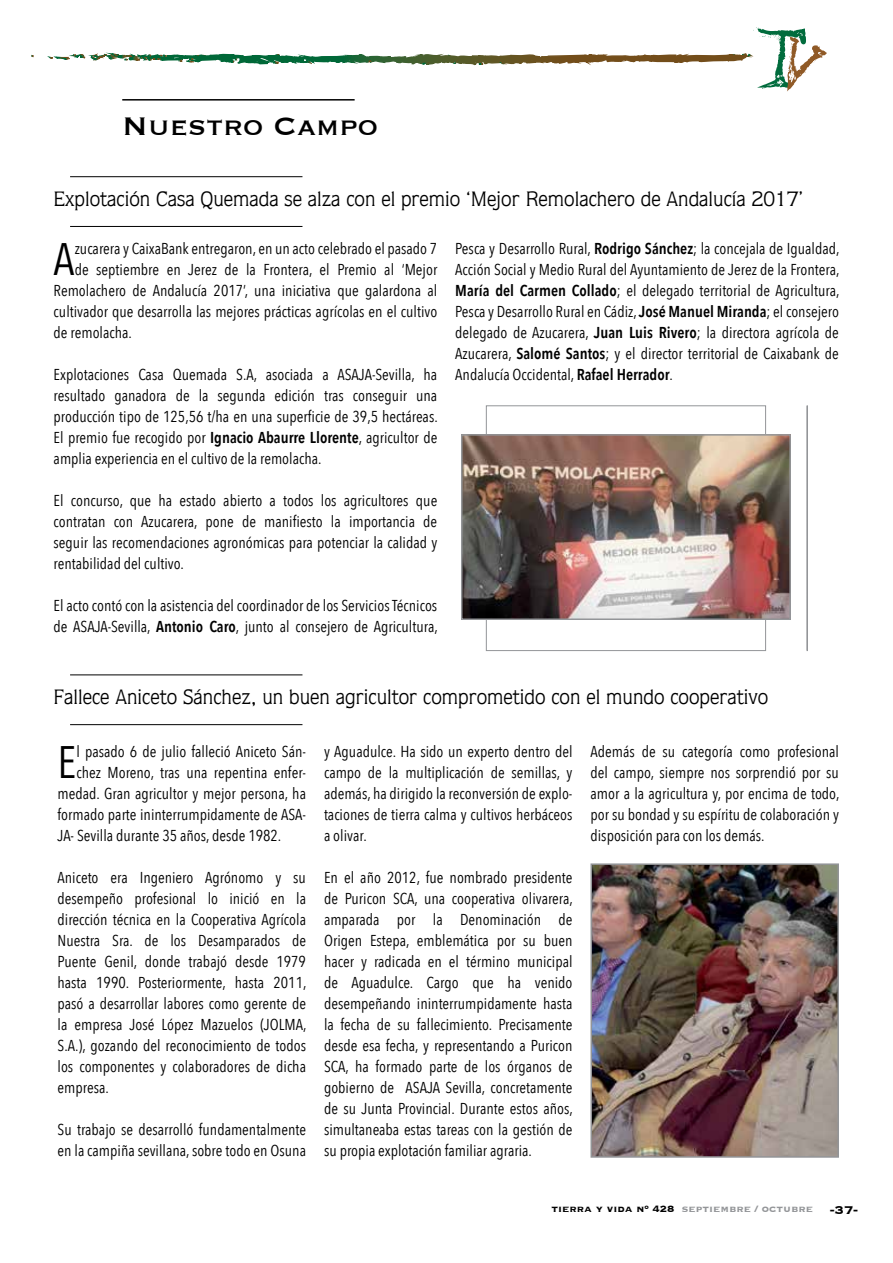
<style>
.page{position:relative;width:893px;height:1263px;background:#fff}
.page>*{position:absolute;margin:0;border:0;box-sizing:border-box;transform-origin:0 0}
.t1{font:45.45px "Avenir Next Condensed";color:#000}
.t2{font:33px "Copperplate";color:#000}
.t3{font:21px "Quorum Std";color:#000}
.t4{font:15.75px/21px "Avenir Next Condensed";color:#000;text-align:justify}
.t5{font:700 12px "Copperplate";color:#939598}
.s1{font-weight:600}
.s2{color:#000}
.s3{font-size:15px;color:#000}
</style>
<div class="page">
<hr style="left:122px;top:99px;width:233px;height:2px;background:#000">
<svg style="left:47px;top:27px;width:780px;height:65px"></svg>
<img style="left:464px;top:437px;width:324px;height:180px">
<div style="left:461px;top:434px;width:330px;height:186px;border:2px solid #939598"></div>
<hr style="left:70px;top:176px;width:232px;height:1px;background:#000">
<hr style="left:70px;top:675px;width:232px;height:1px;background:#000">
<hr style="left:70px;top:226px;width:232px;height:1px;background:#000">
<hr style="left:70px;top:724px;width:232px;height:1px;background:#000">
<svg style="left:807px;top:406px;width:1px;height:245px"></svg>
<img style="left:593px;top:866px;width:243px;height:289px">
<div style="left:590px;top:863px;width:249px;height:295px;border:2px solid #939598"></div>
<h2 class="t2" style="left:122px;top:105px;width:257px">Nuestro Campo</h2>
<h3 class="t3" style="left:54px;top:186px;width:751px">Explotación Casa Quemada se alza con el premio ‘Mejor Remolachero de Andalucía 2017’</h3>
<h1 class="t1" style="left:54px;top:221px;width:23px">A</h1>
<p class="t4" style="left:75px;top:238px;width:364px">zucarera y CaixaBank entregaron, en un acto celebrado el pasado 7</p>
<p class="t4" style="left:75px;top:259px;width:364px">de septiembre en Jerez de la Frontera, el Premio al ‘Mejor</p>
<p class="t4" style="left:54px;top:280px;width:385px">Remolachero de Andalucía 2017’, una iniciativa que galardona al</p>
<p class="t4" style="left:54px;top:301px;width:385px">cultivador que desarrolla las mejores prácticas agrícolas en el cultivo</p>
<p class="t4" style="left:54px;top:322px;width:80px">de remolacha.</p>
<p class="t4" style="left:54px;top:364px;width:386px">Explotaciones Casa Quemada S.A, asociada a ASAJA-Sevilla, ha resultado ganadora de la segunda edición tras conseguir una producción tipo de 125,56 t/ha en una superficie de 39,5 hectáreas.<br>El premio fue recogido por <span class="s1">Ignacio Abaurre Llorente</span>, agricultor de amplia experiencia en el cultivo de la remolacha.</p>
<p class="t4" style="left:54px;top:490px;width:385px">El concurso, que ha estado abierto a todos los agricultores que contratan con Azucarera, pone de manifiesto la importancia de seguir las recomendaciones agronómicas para potenciar la calidad y rentabilidad del cultivo.</p>
<p class="t4" style="left:54px;top:595px;width:386px">El acto contó con la asistencia del coordinador de los Servicios Técnicos de ASAJA-Sevilla, <span class="s1">Antonio Caro</span>, junto al consejero de Agricultura,</p>
<p class="t4" style="left:455px;top:238px;width:386px">Pesca y Desarrollo Rural, <span class="s1">Rodrigo Sánchez</span>; la concejala de Igualdad, Acción Social y Medio Rural del Ayuntamiento de Jerez de la Frontera, <span class="s1">María del Carmen Collado</span>; el delegado territorial de Agricultura, Pesca y Desarrollo Rural en Cádiz, <span class="s1">José Manuel Miranda</span>; el consejero delegado de Azucarera, <span class="s1">Juan Luis Rivero</span>; la directora agrícola de Azucarera, <span class="s1">Salomé Santos</span>; y el director territorial de Caixabank de Andalucía Occidental, <span class="s1">Rafael Herrador</span>.</p>
<h3 class="t3" style="left:54px;top:685px;width:716px">Fallece Aniceto Sánchez, un buen agricultor comprometido con el mundo cooperativo</h3>
<h1 class="t1" style="left:58px;top:723px;width:20px">E</h1>
<p class="t4" style="left:77px;top:740px;width:231px">l pasado 6 de julio falleció Aniceto Sán-</p>
<p class="t4" style="left:77px;top:761px;width:231px">chez Moreno, tras una repentina enfer-</p>
<p class="t4" style="left:58px;top:782px;width:250px">medad. Gran agricultor y mejor persona, ha</p>
<p class="t4" style="left:58px;top:803px;width:250px">formado parte ininterrumpidamente de ASA-</p>
<p class="t4" style="left:58px;top:824px;width:225px">JA- Sevilla durante 35 años, desde 1982.</p>
<p class="t4" style="left:58px;top:866px;width:250px">Aniceto era Ingeniero Agrónomo y su desempeño profesional lo inició en la dirección técnica en la Cooperativa Agrícola Nuestra Sra. de los Desamparados de Puente Genil, donde trabajó desde 1979 hasta 1990. Posteriormente, hasta 2011, pasó a desarrollar labores como gerente de la empresa José López Mazuelos (JOLMA, S.A.), gozando del reconocimiento de todos los componentes y colaboradores de dicha empresa.</p>
<p class="t4" style="left:58px;top:1118px;width:250px">Su trabajo se desarrolló fundamentalmente en la campiña sevillana, sobre todo en Osuna</p>
<p class="t4" style="left:324px;top:740px;width:250px">y Aguadulce. Ha sido un experto dentro del campo de la multiplicación de semillas, y además, ha dirigido la reconversión de explo&shy;taciones de tierra calma y cultivos herbáceos a olivar.</p>
<p class="t4" style="left:324px;top:866px;width:250px">En el año 2012, fue nombrado presidente de Puricon SCA, una cooperativa olivarera, amparada por la Denominación de Origen Estepa, emblemática por su buen hacer y radicada en el término municipal de Aguadulce. Cargo que ha venido desempeñando ininterrumpidamente hasta la fecha de su fallecimiento. Precisamente desde esa fecha, y representando a Puricon SCA, ha formado parte de los órganos de gobierno de ASAJA Sevilla, concretamente de su Junta Provincial. Durante estos años, simultaneaba estas tareas con la gestión de su propia explotación familiar agraria.</p>
<p class="t4" style="left:590px;top:740px;width:250px">Además de su categoría como profesional del campo, siempre nos sorprendió por su amor a la agricultura y, por encima de todo, por su bondad y su espíritu de colaboración y disposición para con los demás.</p>
<p class="t5" style="left:551px;top:1201px;width:308px"><span class="s2">tierra y vida nº 428</span> septiembre / octubre <span class="s3">-37-</span></p>
</div>
